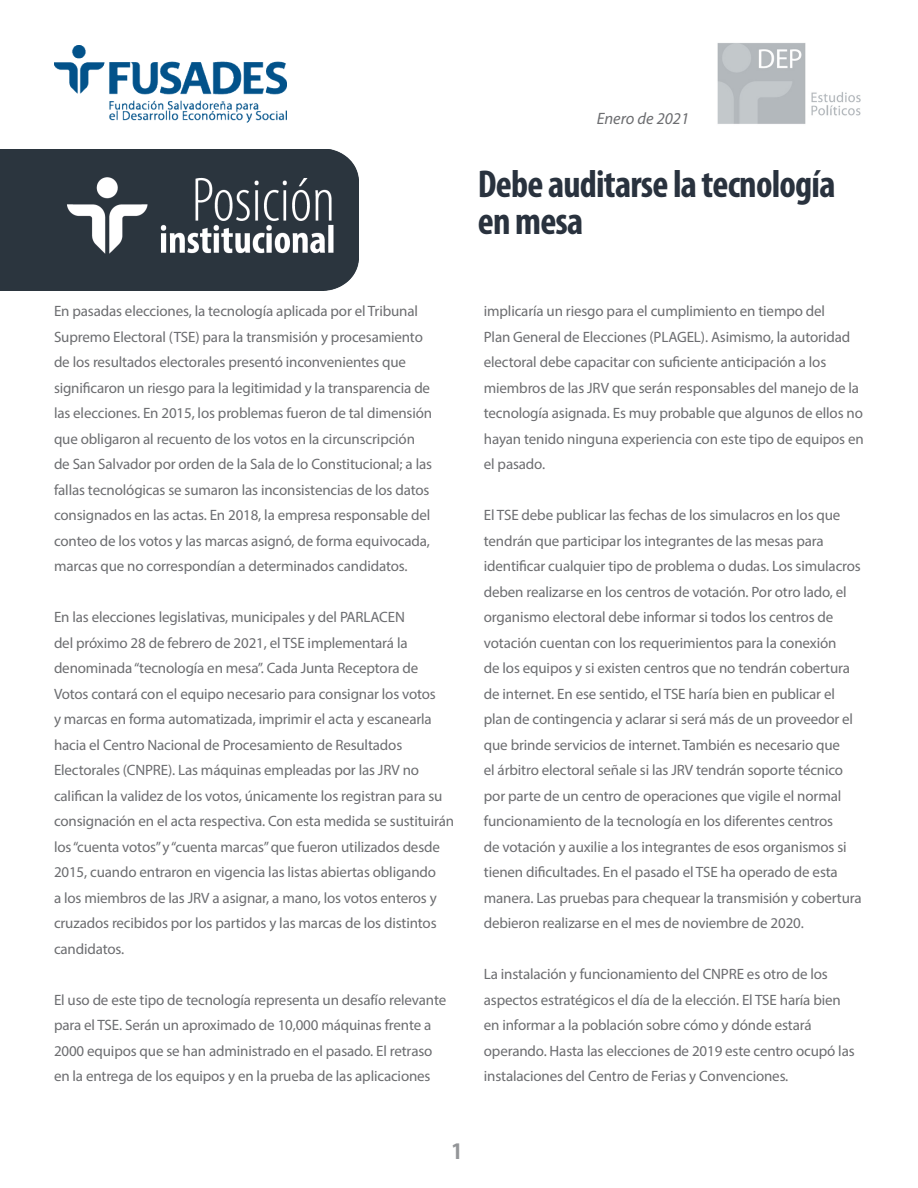
<style>
.page{position:relative;width:918px;height:1188px;background:#fff}
.page>*{position:absolute;margin:0;border:0;box-sizing:border-box;transform-origin:0 0}
.Subtítulo{font:700 condensed 39px/37.5px "Myriad Pro";letter-spacing:-.02em;color:#29323e}
.t1{font:700 condensed 24px "Myriad Pro";color:#939598}
.t2{font:italic 16.5px "Myriad Pro";color:#6c6d70}
.t3{font:15px/25.5px "Myriad Pro";letter-spacing:-.01em;color:#6c6d70}
</style>
<div class="page">
<img style="left:0;top:150px;width:358px;height:141px">
<img style="left:54px;top:46px;width:232px;height:77px">
<img style="left:717px;top:43px;width:144px;height:81px">
<p class="t2" style="left:597px;top:108px;width:94px">Enero de 2021</p>
<p class="Subtítulo" style="left:478px;top:166px;width:359px">Debe auditarse la tecnología en mesa</p>
<p class="t3" style="left:54px;top:298px;width:380px">En pasadas elecciones, la tecnología aplicada por el Tribunal Supremo Electoral (TSE) para la transmisión y procesamiento de los resultados electorales presentó inconvenientes que significaron un riesgo para la legitimidad y la transparencia de las elecciones. En 2015, los problemas fueron de tal dimensión que obligaron al recuento de los votos en la circunscripción de San Salvador por orden de la Sala de lo Constitucional; a las fallas tecnológicas se sumaron las inconsistencias de los datos consignados en las actas. En 2018, la empresa responsable del conteo de los votos y las marcas asignó, de forma equivocada, marcas que no correspondían a determinados candidatos.</p>
<p class="t3" style="left:54px;top:604px;width:402px">En las elecciones legislativas, municipales y del PARLACEN<br>del próximo 28 de febrero de 2021, el TSE implementará la denominada “tecnología en mesa”. Cada Junta Receptora de Votos contará con el equipo necesario para consignar los votos<br>y marcas en forma automatizada, imprimir el acta y escanearla hacia el Centro Nacional de Procesamiento de Resultados Electorales (CNPRE). Las máquinas empleadas por las JRV no califican la validez de los votos, únicamente los registran para su consignación en el acta respectiva. Con esta medida se sustituirán los “cuenta votos” y “cuenta marcas” que fueron utilizados desde 2015, cuando entraron en vigencia las listas abiertas obligando<br>a los miembros de las JRV a asignar, a mano, los votos enteros y cruzados recibidos por los partidos y las marcas de los distintos candidatos.</p>
<p class="t3" style="left:54px;top:987px;width:394px">El uso de este tipo de tecnología representa un desafío relevante para el TSE. Serán un aproximado de 10,000 máquinas frente a 2000 equipos que se han administrado en el pasado. El retraso en la entrega de los equipos y en la prueba de las aplicaciones</p>
<p class="t1" style="left:452px;top:1138px;width:12px">1</p>
<p class="t3" style="left:484px;top:298px;width:381px">implicaría un riesgo para el cumplimiento en tiempo del<br>Plan General de Elecciones (PLAGEL). Asimismo, la autoridad electoral debe capacitar con suficiente anticipación a los miembros de las JRV que serán responsables del manejo de la tecnología asignada. Es muy probable que algunos de ellos no hayan tenido ninguna experiencia con este tipo de equipos en el pasado.</p>
<p class="t3" style="left:484px;top:502px;width:379px">El TSE debe publicar las fechas de los simulacros en los que tendrán que participar los integrantes de las mesas para identificar cualquier tipo de problema o dudas. Los simulacros deben realizarse en los centros de votación. Por otro lado, el organismo electoral debe informar si todos los centros de votación cuentan con los requerimientos para la conexión<br>de los equipos y si existen centros que no tendrán cobertura de internet. En ese sentido, el TSE haría bien en publicar el plan de contingencia y aclarar si será más de un proveedor el que brinde servicios de internet. También es necesario que<br>el árbitro electoral señale si las JRV tendrán soporte técnico por parte de un centro de operaciones que vigile el normal funcionamiento de la tecnología en los diferentes centros<br>de votación y auxilie a los integrantes de esos organismos si tienen dificultades. En el pasado el TSE ha operado de esta manera. Las pruebas para chequear la transmisión y cobertura debieron realizarse en el mes de noviembre de 2020.</p>
<p class="t3" style="left:484px;top:961px;width:372px">La instalación y funcionamiento del CNPRE es otro de los aspectos estratégicos el día de la elección. El TSE haría bien en informar a la población sobre cómo y dónde estará operando. Hasta las elecciones de 2019 este centro ocupó las instalaciones del Centro de Ferias y Convenciones.</p>
</div>
